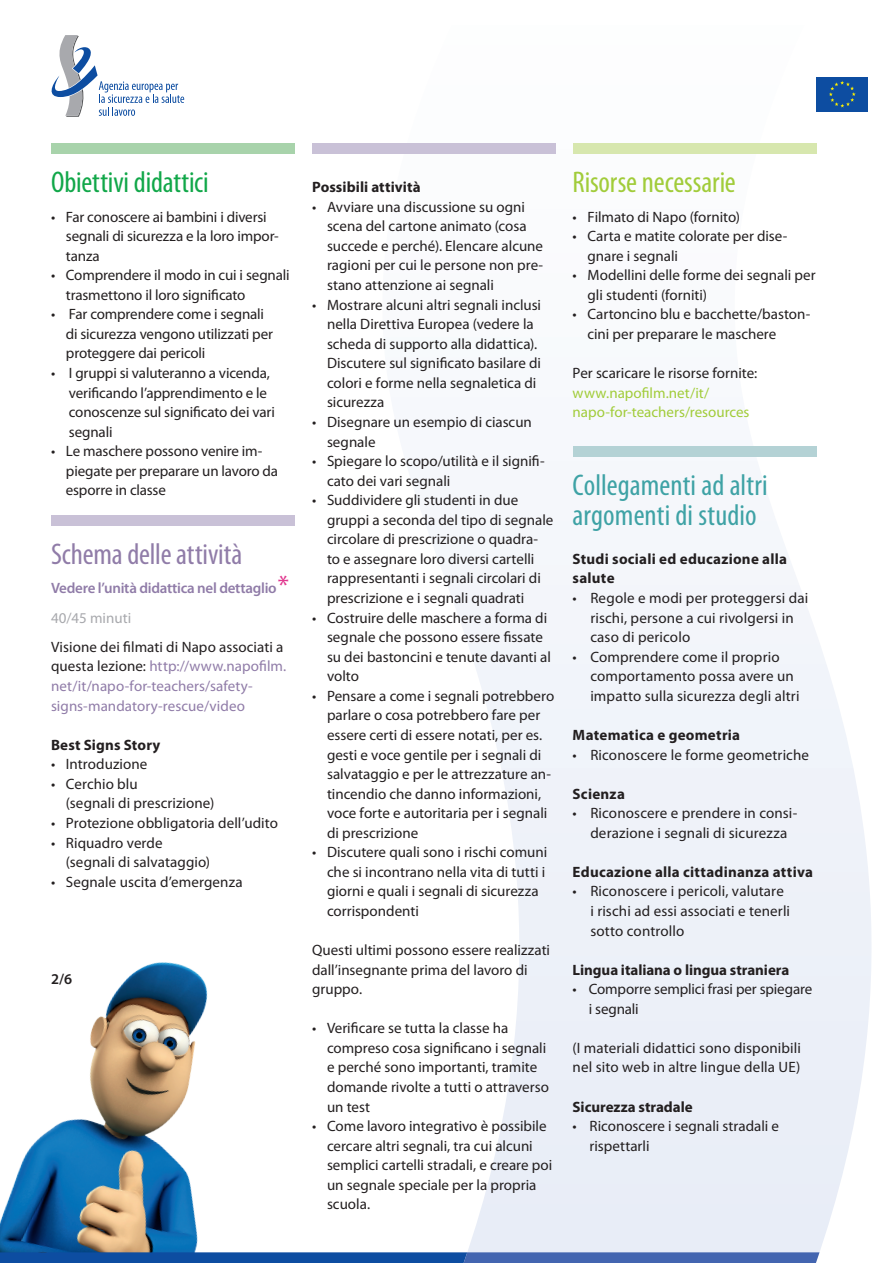
<style>
.page{position:relative;width:893px;height:1263px;background:#fff}
.page>*{position:absolute;margin:0;border:0;box-sizing:border-box;transform-origin:0 0}
.t1{font:condensed 30px/29.4px "Myriad Pro";letter-spacing:.005em;color:#3ea2a5}
.t2{font:condensed 30px "Myriad Pro";letter-spacing:-.005em;color:#907ca8}
.t3{font:condensed 30px "Myriad Pro";letter-spacing:-.005em;color:#11a749}
.t4{font:condensed 30px "Myriad Pro";letter-spacing:-.005em;color:#a1cc3a}
.t5{font:15px/19.5px "Myriad Pro";color:#231f20}
.t6{font:15px/19.5px "Myriad Pro";letter-spacing:.005em;color:#907ca8}
.t7{font:700 15px/19.5px "Myriad Pro";letter-spacing:.015em;color:#231f20}
.t8{font:15px/19.5px "Myriad Pro";color:#a1cc3a}
.t9{font:700 15px "Myriad Pro";letter-spacing:-.005em;color:#231f20}
.t10{font:600 15px "Myriad Pro";letter-spacing:-.02em;color:#907ca8}
.t11{font:15px "Myriad Pro";color:#a8a9ad}
.t12{font:600 15px "Myriad Pro";color:#231f20}
.s1{font-weight:400;font-stretch:condensed;font-size:30px;color:#e1368e}
.s2{color:#231f20}
</style>
<div class="page">
<img style="left:0;top:962px;width:208px;height:290px">
<svg style="left:425px;top:77px;width:447px;height:1177px"></svg>
<svg style="left:0;top:1252px;width:819px;height:11px;background:#295ba9"></svg>
<svg style="left:51px;top:35px;width:133px;height:82px"></svg>
<div style="left:51px;top:143px;width:244px;height:11px;background:#a8d3ab"></div>
<div style="left:573px;top:143px;width:243px;height:11px;background:#d7e7ae"></div>
<div style="left:573px;top:446px;width:243px;height:11px;background:#b4d2d5"></div>
<div style="left:51px;top:515px;width:244px;height:11px;background:#c9c1d7"></div>
<div style="left:312px;top:143px;width:244px;height:11px;background:#c9c1d7"></div>
<p class="t3" style="left:51px;top:166px;width:159px">Obiettivi didattici</p>
<p class="t5" style="left:66px;top:207px;width:214px;text-indent:-15px">• Far conoscere ai bambini i diversi segnali di sicurezza e la loro impor&shy;tanza</p>
<p class="t5" style="left:66px;top:266px;width:225px;text-indent:-15px">• Comprendere il modo in cui i segnali trasmettono il loro significato</p>
<p class="t5" style="left:66px;top:305px;width:209px;text-indent:-15px">• Far comprendere come i segnali di sicurezza vengono utilizzati per proteggere dai pericoli</p>
<p class="t5" style="left:69px;top:364px;width:207px;text-indent:-18px">• I gruppi si valuteranno a vicenda, verificando l’apprendimento e le conoscenze sul significato dei vari segnali</p>
<p class="t5" style="left:66px;top:442px;width:214px;text-indent:-15px">• Le maschere possono venire im&shy;piegate per preparare un lavoro da esporre in classe</p>
<p class="t2" style="left:51px;top:538px;width:193px">Schema delle attività</p>
<p class="t10" style="left:51px;top:579px;width:240px">Vedere l’unità didattica nel dettaglio<span class="s1">*</span></p>
<p class="t11" style="left:51px;top:609px;width:82px">40/45 minuti</p>
<p class="t6" style="left:51px;top:637px;width:237px"><span class="s2">Visione dei filmati di Napo associati a questa lezione:</span> http://www.napofilm. net/it/napo-for-teachers/safety&shy;signs-mandatory-rescue/video</p>
<p class="t7" style="left:51px;top:735px;width:111px">Best Signs Story</p>
<p class="t5" style="left:51px;top:755px;width:98px">• Introduzione</p>
<p class="t5" style="left:66px;top:774px;width:150px;text-indent:-15px">• Cerchio blu<br>(segnali di prescrizione)</p>
<p class="t5" style="left:51px;top:813px;width:228px">• Protezione obbligatoria dell’udito</p>
<p class="t5" style="left:66px;top:833px;width:146px;text-indent:-15px">• Riquadro verde (segnali di salvataggio)</p>
<p class="t5" style="left:51px;top:872px;width:193px">• Segnale uscita d’emergenza</p>
<p class="t12" style="left:51px;top:970px;width:23px">2/6</p>
<p class="t7" style="left:312px;top:178px;width:110px">Possibili attività</p>
<p class="t5" style="left:327px;top:197px;width:218px;text-indent:-15px">• Avviare una discussione su ogni scena del cartone animato (cosa succede e perché). Elencare alcune ragioni per cui le persone non pre&shy;stano attenzione ai segnali</p>
<p class="t5" style="left:327px;top:295px;width:216px;text-indent:-15px">• Mostrare alcuni altri segnali inclusi nella Direttiva Europea (vedere la scheda di supporto alla didattica).<br>Discutere sul significato basilare di colori e forme nella segnaletica di sicurezza</p>
<p class="t5" style="left:327px;top:412px;width:206px;text-indent:-15px">• Disegnare un esempio di ciascun segnale</p>
<p class="t5" style="left:327px;top:452px;width:219px;text-indent:-15px">• Spiegare lo scopo/utilità e il signifi&shy;cato dei vari segnali</p>
<p class="t5" style="left:327px;top:491px;width:228px;text-indent:-15px">• Suddividere gli studenti in due gruppi a seconda del tipo di segnale circolare di prescrizione o quadra&shy;to e assegnare loro diversi cartelli rappresentanti i segnali circolari di prescrizione e i segnali quadrati</p>
<p class="t5" style="left:327px;top:608px;width:225px;text-indent:-15px">• Costruire delle maschere a forma di segnale che possono essere fissate su dei bastoncini e tenute davanti al volto</p>
<p class="t5" style="left:327px;top:686px;width:229px;text-indent:-15px">• Pensare a come i segnali potrebbero parlare o cosa potrebbero fare per essere certi di essere notati, per es. gesti e voce gentile per i segnali di salvataggio e per le attrezzature an&shy;tincendio che danno informazioni, voce forte e autoritaria per i segnali di prescrizione</p>
<p class="t5" style="left:327px;top:843px;width:222px;text-indent:-15px">• Discutere quali sono i rischi comuni che si incontrano nella vita di tutti i giorni e quali i segnali di sicurezza corrispondenti</p>
<p class="t5" style="left:312px;top:941px;width:239px">Questi ultimi possono essere realizzati dall’insegnante prima del lavoro di gruppo.</p>
<p class="t5" style="left:327px;top:1019px;width:224px;text-indent:-15px">• Verificare se tutta la classe ha compreso cosa significano i segnali e perché sono importanti, tramite domande rivolte a tutti o attraverso un test</p>
<p class="t5" style="left:327px;top:1117px;width:227px;text-indent:-15px">• Come lavoro integrativo è possibile cercare altri segnali, tra cui alcuni semplici cartelli stradali, e creare poi un segnale speciale per la propria scuola.</p>
<p class="t4" style="left:573px;top:166px;width:165px">Risorse necessarie</p>
<p class="t5" style="left:573px;top:207px;width:169px">• Filmato di Napo (fornito)</p>
<p class="t5" style="left:587px;top:227px;width:201px;text-indent:-15px">• Carta e matite colorate per dise&shy;gnare i segnali</p>
<p class="t5" style="left:587px;top:266px;width:230px;text-indent:-15px">• Modellini delle forme dei segnali per gli studenti (forniti)</p>
<p class="t5" style="left:587px;top:305px;width:224px;text-indent:-15px">• Cartoncino blu e bacchette/baston&shy;cini per preparare le maschere</p>
<p class="t8" style="left:573px;top:364px;width:186px"><span class="s2">Per scaricare le risorse fornite: </span>www.napofilm.net/it/ napo-for-teachers/resources</p>
<p class="t1" style="left:573px;top:471px;width:196px">Collegamenti ad altri argomenti di studio</p>
<p class="t7" style="left:573px;top:549px;width:216px">Studi sociali ed educazione alla salute</p>
<p class="t5" style="left:590px;top:588px;width:219px;text-indent:-18px">• Regole e modi per proteggersi dai rischi, persone a cui rivolgersi in caso di pericolo</p>
<p class="t5" style="left:590px;top:647px;width:211px;text-indent:-18px">• Comprendere come il proprio comportamento possa avere un impatto sulla sicurezza degli altri</p>
<p class="t7" style="left:573px;top:725px;width:169px">Matematica e geometria</p>
<p class="t5" style="left:573px;top:745px;width:238px">• Riconoscere le forme geometriche</p>
<p class="t7" style="left:573px;top:784px;width:54px">Scienza</p>
<p class="t5" style="left:573px;top:804px;width:225px;text-align:center">• Riconoscere e prendere in consi&shy;derazione i segnali di sicurezza</p>
<p class="t7" style="left:573px;top:862px;width:242px">Educazione alla cittadinanza attiva</p>
<p class="t5" style="left:590px;top:882px;width:201px;text-indent:-18px">• Riconoscere i pericoli, valutare i rischi ad essi associati e tenerli sotto controllo</p>
<p class="t9" style="left:573px;top:961px;width:218px">Lingua italiana o lingua straniera</p>
<p class="t5" style="left:589px;top:980px;width:225px;text-indent:-16px">• Comporre semplici frasi per spiegare i segnali</p>
<p class="t5" style="left:573px;top:1038px;width:230px">(I materiali didattici sono disponibili nel sito web in altre lingue della UE)</p>
<p class="t9" style="left:573px;top:1098px;width:122px">Sicurezza stradale</p>
<p class="t5" style="left:590px;top:1117px;width:191px;text-indent:-17px">• Riconoscere i segnali stradali e rispettarli</p>
</div>
